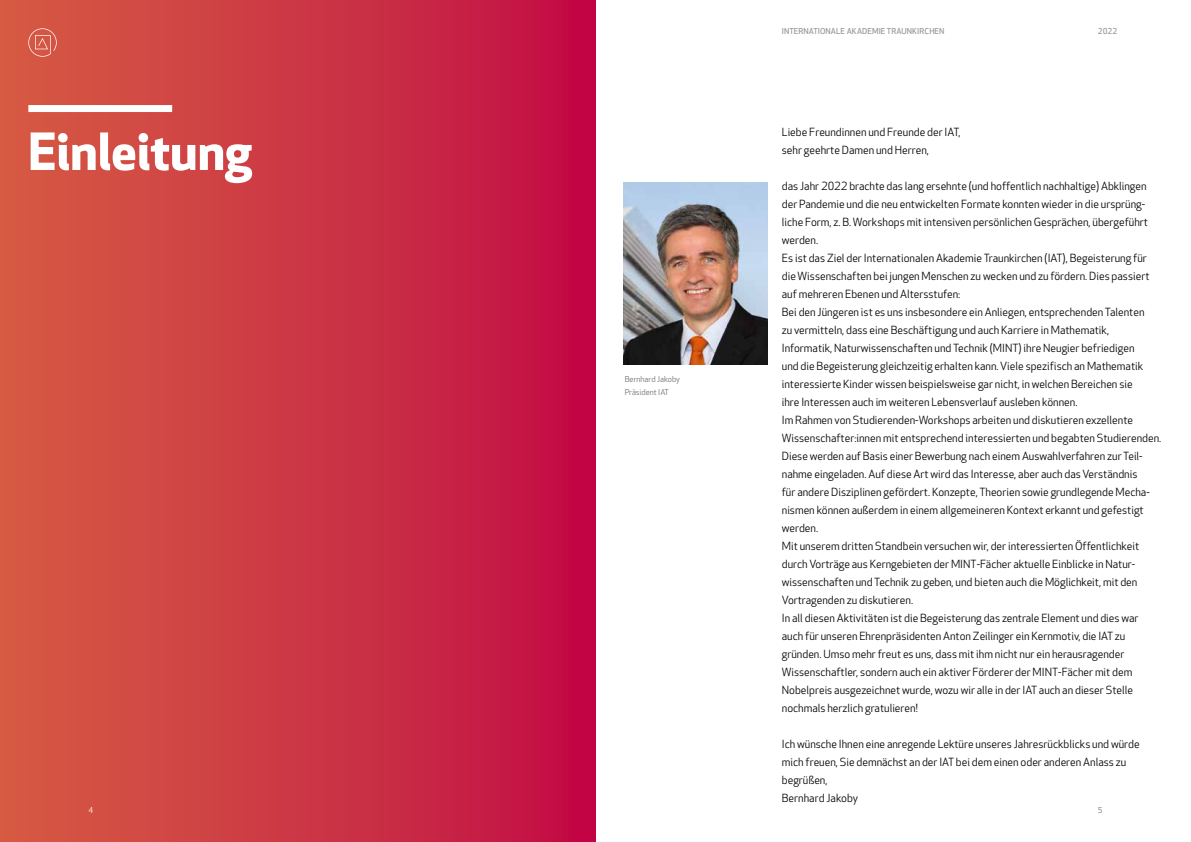
<style>
.page{position:relative;width:1191px;height:842px;background:#fff}
.page>*{position:absolute;margin:0;border:0;box-sizing:border-box;transform-origin:0 0}
.t1{font:700 50px "Apex New";color:#fff}
.t2{font:11px/18px "Apex New";color:#000}
.t3{font:500 8px "Apex New";letter-spacing:.01em;color:#9d9d9c}
.t4{font:8px/13px "Apex New";color:#706f6f}
.t5{font:8px "Apex New";color:#fff}
</style>
<div class="page">
<svg style="left:0;top:0;width:595px;height:842px;background:#cb3444"></svg>
<svg style="left:28px;top:28px;width:29px;height:29px"></svg>
<img style="left:624px;top:182px;width:143px;height:182px">
<div style="left:28px;top:105px;width:144px;height:7px;background:#fff"></div>
<h1 class="t1" style="left:28px;top:122px;width:225px">Einleitung</h1>
<p class="t4" style="left:624px;top:373px;width:57px">Bernhard Jakoby<br>Präsident IAT</p>
<p class="t3" style="left:782px;top:27px;width:164px">INTERNATIONALE AKADEMIE TRAUNKIRCHEN</p>
<p class="t3" style="left:1097px;top:27px;width:21px">2022</p>
<p class="t2" style="left:782px;top:124px;width:180px">Liebe Freundinnen und Freunde der IAT, sehr geehrte Damen und Herren,</p>
<p class="t2" style="left:782px;top:178px;width:381px">das Jahr 2022 brachte das lang ersehnte (und hoffentlich nachhaltige) Abklingen der Pandemie und die neu entwickelten Formate konnten wieder in die ursprüng&shy;liche Form, z. B. Workshops mit intensiven persönlichen Gesprächen, übergeführt werden.<br>Es ist das Ziel der Internationalen Akademie Traunkirchen (IAT), Begeisterung für die Wissenschaften bei jungen Menschen zu wecken und zu fördern. Dies passiert auf mehreren Ebenen und Altersstufen:<br>Bei den Jüngeren ist es uns insbesondere ein Anliegen, entsprechenden Talenten<br>zu vermitteln, dass eine Beschäftigung und auch Karriere in Mathematik, Informatik, Naturwissenschaften und Technik (MINT) ihre Neugier befriedigen<br>und die Begeisterung gleichzeitig erhalten kann. Viele spezifisch an Mathematik interessierte Kinder wissen beispielsweise gar nicht, in welchen Bereichen sie<br>ihre Interessen auch im weiteren Lebensverlauf ausleben können.<br>Im Rahmen von Studierenden-Workshops arbeiten und diskutieren exzellente Wissenschafter:innen mit entsprechend interessierten und begabten Studierenden.<br>Diese werden auf Basis einer Bewerbung nach einem Auswahlverfahren zur Teil&shy;nahme eingeladen. Auf diese Art wird das Interesse, aber auch das Verständnis<br>für andere Disziplinen gefördert. Konzepte, Theorien sowie grundlegende Mecha&shy;nismen können außerdem in einem allgemeineren Kontext erkannt und gefestigt werden.<br>Mit unserem dritten Standbein versuchen wir, der interessierten Öffentlichkeit durch Vorträge aus Kerngebieten der MINT-Fächer aktuelle Einblicke in Natur&shy;wissenschaften und Technik zu geben, und bieten auch die Möglichkeit, mit den Vortragenden zu diskutieren.<br>In all diesen Aktivitäten ist die Begeisterung das zentrale Element und dies war auch für unseren Ehrenpräsidenten Anton Zeilinger ein Kernmotiv, die IAT zu gründen. Umso mehr freut es uns, dass mit ihm nicht nur ein herausragender Wissenschaftler, sondern auch ein aktiver Förderer der MINT-Fächer mit dem Nobelpreis ausgezeichnet wurde, wozu wir alle in der IAT auch an dieser Stelle nochmals herzlich gratulieren!</p>
<p class="t2" style="left:782px;top:736px;width:359px">Ich wünsche Ihnen eine anregende Lektüre unseres Jahresrückblicks und würde mich freuen, Sie demnächst an der IAT bei dem einen oder anderen Anlass zu begrüßen,<br>Bernhard Jakoby</p>
<p class="t5" style="left:88px;top:806px;width:6px">4</p>
<p class="t4" style="left:1097px;top:804px;width:6px">5</p>
</div>
